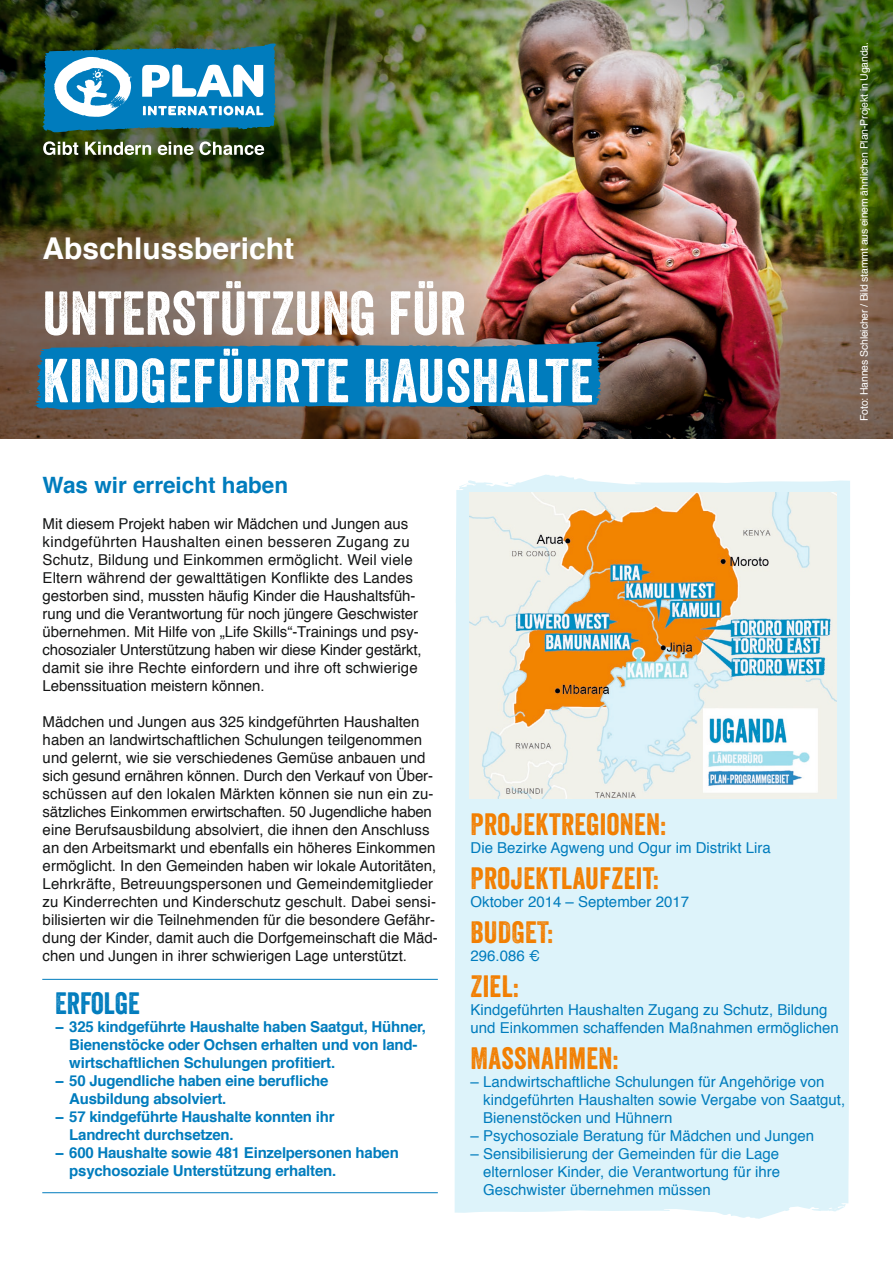
<style>
.page{position:relative;width:893px;height:1263px;background:#fff}
.page>*{position:absolute;margin:0;border:0;box-sizing:border-box;transform-origin:0 0}
.t1{font:60px/67.5px "Veneer";letter-spacing:.015em;color:#fff}
.t2{font:30px "Veneer";letter-spacing:.01em;color:#f27e00}
.t3{font:700 30px "Helvetica";color:#fff}
.t4{font:30px "Veneer";color:#007cbd}
.t5{font:700 22.5px "Helvetica";color:#007cbd}
.t6{font:15px/18px "Helvetica";color:#151616}
.t7{font:15px/18px "Helvetica";color:#007cbd}
.t8{font:700 15px "Helvetica";letter-spacing:-.015em;color:#007cbd}
.t9{font:10.5px "Helvetica";letter-spacing:-.015em;color:#fff}
</style>
<div class="page">
<img style="left:0;top:0;width:893px;height:439px">
<svg style="left:34px;top:342px;width:569px;height:68px;background:#0e79b0"></svg>
<svg style="left:43px;top:43px;width:233px;height:89px"></svg>
<svg style="left:43px;top:141px;width:35px;height:14px"></svg>
<svg style="left:85px;top:142px;width:66px;height:13px"></svg>
<svg style="left:158px;top:141px;width:106px;height:14px"></svg>
<div style="left:455px;top:474px;width:395px;height:745px;background:#ddf3fa"></div>
<hr style="left:42px;top:979px;width:396px;height:1px;background:#007cbd">
<hr style="left:42px;top:1192px;width:396px;height:1px;background:#007cbd">
<img style="left:470px;top:493px;width:366px;height:306px">
<h2 class="t3" style="left:43px;top:224px;width:253px">Abschlussbericht</h2>
<h1 class="t1" style="left:43px;top:279px;width:552px">UNTERSTÜTZUNG FÜR<br>KINDGEFÜHRTE HAUSHALTE</h1>
<p class="t9" style="left:856px;top:421px;width:380px;rotate:-90deg">Foto: Hannes Schleicher / Bild stammt aus einem ähnlichen Plan-Projekt in Uganda.</p>
<h3 class="t5" style="left:43px;top:466px;width:247px">Was wir erreicht haben</h3>
<p class="t6" style="left:43px;top:515px;width:381px">Mit diesem Projekt haben wir Mädchen und Jungen aus kindgeführten Haushalten einen besseren Zugang zu Schutz, Bildung und Einkommen ermöglicht. Weil viele Eltern während der gewalttätigen Konflikte des Landes gestorben sind, mussten häufig Kinder die Haushaltsfüh&shy;rung und die Verantwortung für noch jüngere Geschwister übernehmen. Mit Hilfe von „Life Skills“-Trainings und psy&shy;chosozialer Unterstützung haben wir diese Kinder gestärkt, damit sie ihre Rechte einfordern und ihre oft schwierige Lebenssituation meistern können.</p>
<p class="t6" style="left:43px;top:713px;width:397px">Mädchen und Jungen aus 325 kindgeführten Haushalten haben an landwirtschaftlichen Schulungen teilgenommen und gelernt, wie sie verschiedenes Gemüse anbauen und sich gesund ernähren können. Durch den Verkauf von Über&shy;schüssen auf den lokalen Märkten können sie nun ein zu&shy;sätzliches Einkommen erwirtschaften. 50 Jugendliche haben eine Berufsausbildung absolviert, die ihnen den Anschluss an den Arbeitsmarkt und ebenfalls ein höheres Einkommen ermöglicht. In den Gemeinden haben wir lokale Autoritäten, Lehrkräfte, Betreuungspersonen und Gemeindemitglieder zu Kinderrechten und Kinderschutz geschult. Dabei sensi&shy;bilisierten wir die Teilnehmenden für die besondere Gefähr&shy;dung der Kinder, damit auch die Dorfgemeinschaft die Mäd&shy;chen und Jungen in ihrer schwierigen Lage unterstützt.</p>
<h2 class="t4" style="left:55px;top:985px;width:86px">ERFOLGE</h2>
<p class="t8" style="left:55px;top:1014px;width:373px">− 325 kindgeführte Haushalte haben Saatgut, Hühner,</p>
<p class="t8" style="left:69px;top:1032px;width:350px">Bienenstöcke oder Ochsen erhalten und von land-</p>
<p class="t8" style="left:69px;top:1050px;width:267px">wirtschaftlichen Schulungen profitiert.</p>
<p class="t8" style="left:55px;top:1068px;width:275px">− 50 Jugendliche haben eine berufliche</p>
<p class="t8" style="left:69px;top:1086px;width:158px">Ausbildung absolviert.</p>
<p class="t8" style="left:55px;top:1104px;width:281px">− 57 kindgeführte Haushalte konnten ihr</p>
<p class="t8" style="left:69px;top:1122px;width:166px">Landrecht durchsetzen.</p>
<p class="t8" style="left:55px;top:1140px;width:345px">− 600 Haushalte sowie 481 Einzelpersonen haben</p>
<p class="t8" style="left:69px;top:1158px;width:268px">psychosoziale Unterstützung erhalten.</p>
<h2 class="t2" style="left:471px;top:805px;width:197px">PROJEKTREGIONEN:</h2>
<p class="t7" style="left:471px;top:839px;width:302px">Die Bezirke Agweng und Ogur im Distrikt Lira</p>
<h2 class="t2" style="left:471px;top:859px;width:190px">PROJEKTLAUFZEIT:</h2>
<p class="t7" style="left:471px;top:893px;width:220px">Oktober 2014 – September 2017</p>
<h2 class="t2" style="left:471px;top:913px;width:84px">BUDGET:</h2>
<p class="t7" style="left:471px;top:947px;width:71px">296.086 €</p>
<h2 class="t2" style="left:471px;top:967px;width:50px">ZIEL:</h2>
<p class="t7" style="left:471px;top:1001px;width:370px">Kindgeführten Haushalten Zugang zu Schutz, Bildung und Einkommen schaffenden Maßnahmen ermöglichen</p>
<h2 class="t2" style="left:471px;top:1039px;width:149px">MASSNAHMEN:</h2>
<p class="t7" style="left:483px;top:1073px;width:363px;text-indent:-13px">– Landwirtschaftliche Schulungen für Angehörige von kindgeführten Haushalten sowie Vergabe von Saatgut,<br>Bienenstöcken und Hühnern</p>
<p class="t7" style="left:471px;top:1127px;width:345px">– Psychosoziale Beratung für Mädchen und Jungen</p>
<p class="t7" style="left:483px;top:1145px;width:298px;text-align:justify;text-indent:-13px">– Sensibilisierung der Gemeinden für die Lage elternloser Kinder, die Verantwortung für ihre Geschwister übernehmen müssen</p>
</div>
